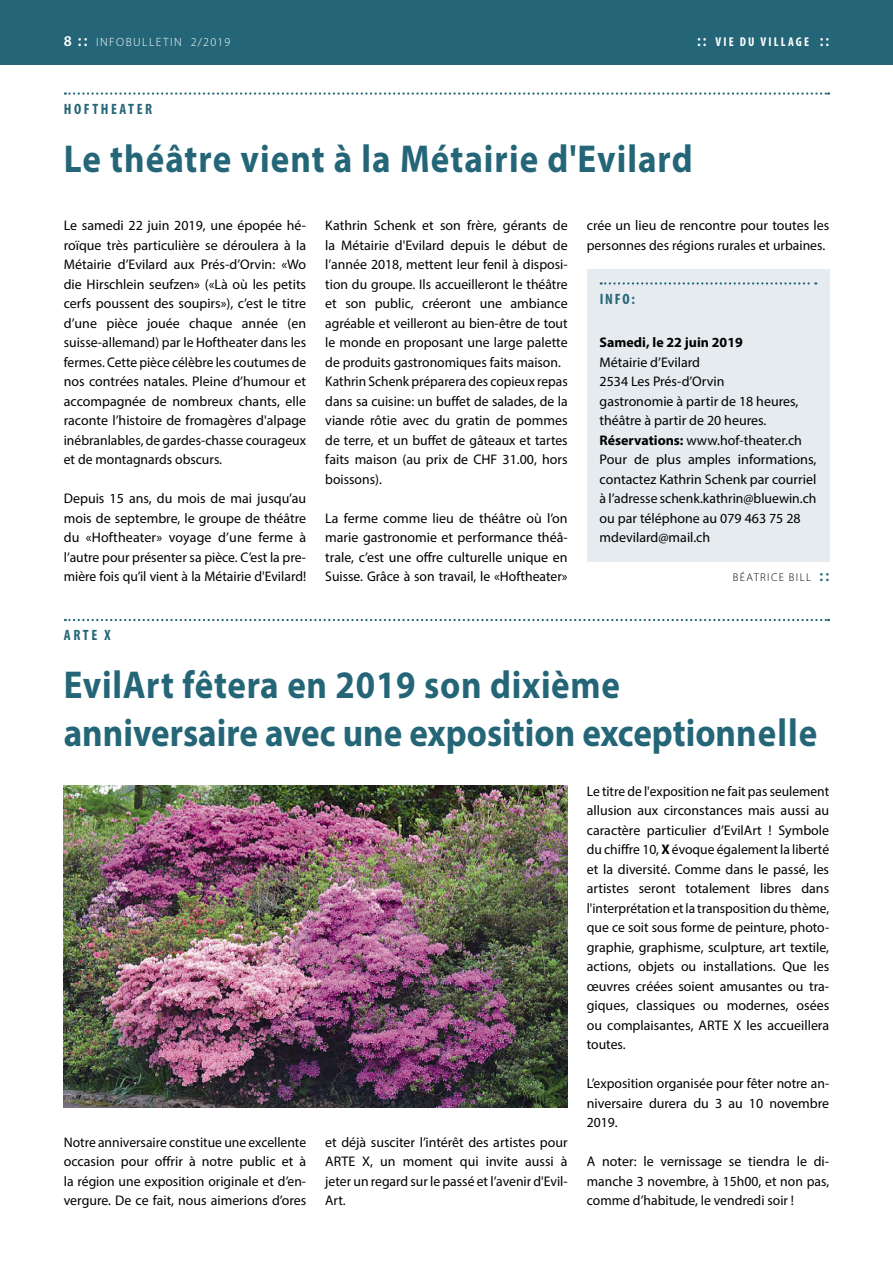
<style>
.page{position:relative;width:893px;height:1263px;background:#fff}
.page>*{position:absolute;margin:0;border:0;box-sizing:border-box;transform-origin:0 0}
.t1{font:700 39px/48px "Myriad Pro";color:#246677;scale:.9 1}
.t2{font:700 39px "Myriad Pro";letter-spacing:.02em;color:#246677;scale:.9 1}
.t3{font:700 condensed 15px "Myriad Pro";letter-spacing:.17em;color:#246677}
.t4{font:13.95px/19.5px "Myriad Pro";color:#000;text-align:justify}
.t5{font:700 13.95px "Myriad Pro";color:#000}
.t6{font:700 condensed 12.75px "Myriad Pro";letter-spacing:.17em;color:#fff}
.t7{font:300 12px "Myriad Pro";letter-spacing:.12em;color:#fff}
.t8{font:300 11.25px "Myriad Pro";letter-spacing:.12em;color:#000}
.s1{font-weight:600;font-size:15px}
.s2{font-weight:600;font-size:16.5px}
.s3{font-weight:600;font-stretch:normal;font-size:16.5px}
.s4{font-weight:700}
.s5{font-weight:600;font-size:16.5px;color:#246677}
</style>
<div class="page">
<div style="left:0;top:0;width:893px;height:64px;background:#246677"></div>
<svg style="left:65px;top:92px;width:764px;height:3px"></svg>
<svg style="left:65px;top:619px;width:764px;height:2px"></svg>
<div style="left:587px;top:269px;width:242px;height:293px;background:#e5ebee"></div>
<svg style="left:601px;top:282px;width:215px;height:3px"></svg>
<img style="left:64px;top:785px;width:504px;height:323px">
<p class="t7" style="left:64px;top:35px;width:168px"><span class="s1">8</span> <span class="s2">::</span> INFOBULLETIN 2/2019</p>
<p class="t6" style="left:697px;top:34px;width:134px"><span class="s3">::</span> VIE DU VILLAGE <span class="s3">::</span></p>
<p class="t3" style="left:64px;top:99px;width:90px">HOFTHEATER</p>
<h1 class="t2" style="left:64px;top:133px;width:700px">Le théâtre vient à la Métairie d'Evilard</h1>
<p class="t4" style="left:64px;top:215px;width:244px">Le samedi 22 juin 2019, une épopée hé&shy;roïque très particulière se déroulera à la Métairie d’Evilard aux Prés-d’Orvin: «Wo die Hirschlein seufzen» («Là où les petits cerfs poussent des soupirs»), c’est le titre d’une pièce jouée chaque année (en suisse-allemand) par le Hoftheater dans les fermes. Cette pièce célèbre les coutumes de nos contrées natales. Pleine d’humour et accompagnée de nombreux chants, elle raconte l’histoire de fromagères d'alpage inébranlables, de gardes-chasse courageux et de montagnards obscurs.</p>
<p class="t4" style="left:64px;top:488px;width:244px">Depuis 15 ans, du mois de mai jusqu’au mois de septembre, le groupe de théâtre du «Hoftheater» voyage d’une ferme à l’autre pour présenter sa pièce. C’est la pre&shy;mière fois qu’il vient à la Métairie d'Evilard!</p>
<p class="t3" style="left:64px;top:626px;width:48px">ARTE X</p>
<p class="t4" style="left:325px;top:215px;width:244px;text-align:left">Kathrin Schenk et son frère, gérants de la Métairie d'Evilard depuis le début de l’année 2018, mettent leur fenil à disposi&shy;tion du groupe. Ils accueilleront le théâtre et son public, créeront une ambiance agréable et veilleront au bien-être de tout le monde en proposant une large palette de produits gastronomiques faits maison.<br>Kathrin Schenk préparera des copieux repas dans sa cuisine: un buffet de salades, de la viande rôtie avec du gratin de pommes de terre, et un buffet de gâteaux et tartes faits maison (au prix de CHF 31.00, hors boissons).</p>
<p class="t4" style="left:325px;top:508px;width:244px">La ferme comme lieu de théâtre où l’on marie gastronomie et performance théâ&shy;trale, c’est une offre culturelle unique en Suisse. Grâce à son travail, le «Hoftheater»</p>
<p class="t4" style="left:587px;top:215px;width:244px">crée un lieu de rencontre pour toutes les personnes des régions rurales et urbaines.</p>
<p class="t3" style="left:600px;top:289px;width:37px">INFO:</p>
<p class="t5" style="left:600px;top:333px;width:145px">Samedi, le 22 juin 2019</p>
<p class="t4" style="left:600px;top:352px;width:218px;text-align:left">Métairie d’Evilard<br>2534 Les Prés-d’Orvin<br>gastronomie à partir de 18 heures, théâtre à partir de 20 heures.<br><span class="s4">Réservations:</span> www.hof-theater.ch<br>Pour de plus amples informations, contactez Kathrin Schenk par courriel à l’adresse schenk.kathrin@bluewin.ch ou par téléphone au 079 463 75 28 mdevilard@mail.ch</p>
<p class="t8" style="left:733px;top:571px;width:98px">BÉATRICE BILL <span class="s5">::</span></p>
<h1 class="t1" style="left:64px;top:660px;width:839px">EvilArt fêtera en 2019 son dixième anniversaire avec une exposition exceptionnelle</h1>
<p class="t4" style="left:64px;top:1132px;width:244px">Notre anniversaire constitue une excellente occasion pour offrir à notre public et à la région une exposition originale et d’en&shy;vergure. De ce fait, nous aimerions d’ores</p>
<p class="t4" style="left:325px;top:1132px;width:244px">et déjà susciter l’intérêt des artistes pour ARTE X, un moment qui invite aussi à jeter un regard sur le passé et l’avenir d'Evil-Art.</p>
<p class="t4" style="left:587px;top:781px;width:244px">Le titre de l'exposition ne fait pas seulement allusion aux circonstances mais aussi au caractère particulier d’EvilArt ! Symbole du chiffre 10, <span class="s4">X</span> évoque également la liberté et la diversité. Comme dans le passé, les artistes seront totalement libres dans l'interprétation et la transposition du thème, que ce soit sous forme de peinture, photo&shy;graphie, graphisme, sculpture, art textile, actions, objets ou installations. Que les œuvres créées soient amusantes ou tra&shy;giques, classiques ou modernes, osées ou complaisantes, ARTE X les accueillera toutes.</p>
<p class="t4" style="left:587px;top:1073px;width:244px">L’exposition organisée pour fêter notre an&shy;niversaire durera du 3 au 10 novembre 2019.</p>
<p class="t4" style="left:587px;top:1151px;width:244px">A noter: le vernissage se tiendra le di&shy;manche 3 novembre, à 15h00, et non pas, comme d’habitude, le vendredi soir !</p>
</div>
